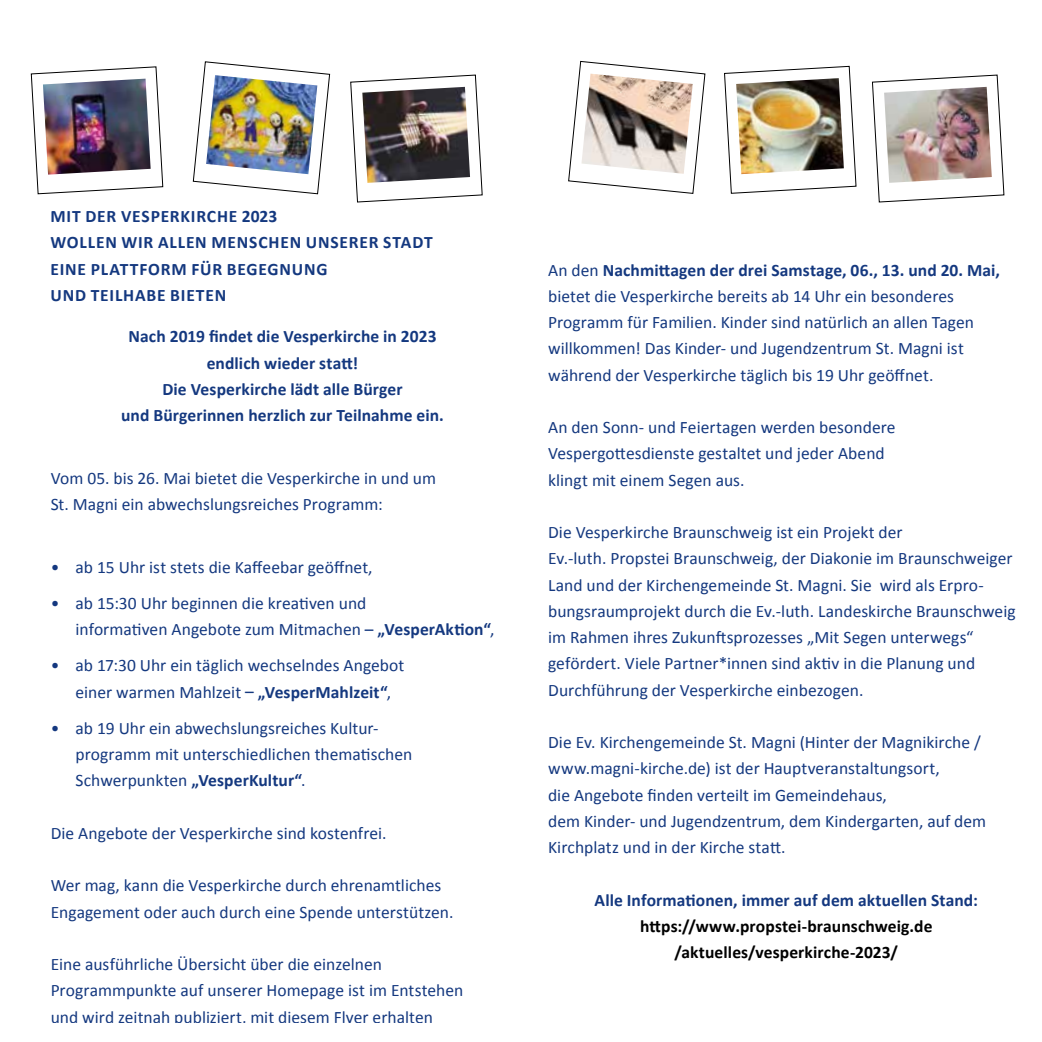
<style>
.page{position:relative;width:1042px;height:1042px;background:#fff}
.page>*{position:absolute;margin:0;border:0;box-sizing:border-box;transform-origin:0 0}
.t1{font:17.5px/26.2px "Calibri";color:#14387f}
.t2{font:700 17.5px/26.2px "Calibri";letter-spacing:.005em;color:#14387f;text-align:center}
.t3{font:700 17.5px/26.2px "Calibri";letter-spacing:.045em;color:#14387f}
.t4{font:700 17.5px/26.2px "Calibri";letter-spacing:.005em;color:#000;text-align:center}
.s1{font-weight:700}
</style>
<div class="page">
<svg style="left:350px;top:75px;width:132px;height:127px"></svg>
<img style="left:362px;top:87px;width:108px;height:96px">
<svg style="left:568px;top:61px;width:137px;height:133px"></svg>
<img style="left:581px;top:74px;width:112px;height:100px">
<svg style="left:724px;top:66px;width:132px;height:128px"></svg>
<img style="left:736px;top:78px;width:108px;height:96px">
<svg style="left:193px;top:61px;width:137px;height:133px"></svg>
<img style="left:206px;top:75px;width:111px;height:99px">
<svg style="left:31px;top:66px;width:132px;height:128px"></svg>
<img style="left:43px;top:79px;width:108px;height:96px">
<svg style="left:872px;top:75px;width:132px;height:127px"></svg>
<img style="left:884px;top:87px;width:108px;height:96px">
<p class="t3" style="left:51px;top:203px;width:384px">MIT DER VESPERKIRCHE 2023<br>WOLLEN WIR ALLEN MENSCHEN UNSERER STADT<br>EINE PLATTFORM FÜR BEGEGNUNG<br>UND TEILHABE BIETEN</p>
<p class="t2" style="left:121px;top:323px;width:324px">Nach 2019 findet die Vesperkirche in 2023 endlich wieder statt!<br>Die Vesperkirche lädt alle Bürger<br>und Bürgerinnen herzlich zur Teilnahme ein.</p>
<p class="t1" style="left:51px;top:465px;width:387px">Vom 05. bis 26. Mai bietet die Vesperkirche in und um<br>St. Magni ein abwechslungsreiches Programm:</p>
<p class="t1" style="left:51px;top:553px;width:323px">• ab 15 Uhr ist stets die Kaffeebar geöffnet,</p>
<p class="t1" style="left:75px;top:589px;width:420px;text-indent:-25px">• ab 15:30 Uhr beginnen die kreativen und<br>informativen Angebote zum Mitmachen – <span class="s1">„VesperAktion“</span>,</p>
<p class="t1" style="left:75px;top:652px;width:330px;text-indent:-25px">• ab 17:30 Uhr ein täglich wechselndes Angebot einer warmen Mahlzeit – <span class="s1">„VesperMahlzeit“</span>,</p>
<p class="t1" style="left:75px;top:714px;width:338px;text-indent:-25px">• ab 19 Uhr ein abwechslungsreiches Kultur&shy;programm mit unterschiedlichen thematischen<br>Schwerpunkten <span class="s1">„VesperKultur“</span>.</p>
<p class="t1" style="left:51px;top:819px;width:337px">Die Angebote der Vesperkirche sind kostenfrei.</p>
<p class="t1" style="left:51px;top:872px;width:404px">Wer mag, kann die Vesperkirche durch ehrenamtliches<br>Engagement oder auch durch eine Spende unterstützen.</p>
<p class="t1" style="left:51px;top:950px;width:414px">Eine ausführliche Übersicht über die einzelnen<br>Programmpunkte auf unserer Homepage ist im Entstehen und wird zeitnah publiziert, mit diesem Flyer erhalten</p>
<p class="t1" style="left:548px;top:256px;width:453px">An den <span class="s1">Nachmittagen der drei Samstage, 06., 13. und 20. Mai, </span>bietet die Vesperkirche bereits ab 14 Uhr ein besonderes Programm für Familien. Kinder sind natürlich an allen Tagen willkommen! Das Kinder- und Jugendzentrum St. Magni ist während der Vesperkirche täglich bis 19 Uhr geöffnet.</p>
<p class="t1" style="left:548px;top:414px;width:349px">An den Sonn- und Feiertagen werden besondere<br>Vespergottesdienste gestaltet und jeder Abend klingt mit einem Segen aus.</p>
<p class="t1" style="left:548px;top:519px;width:469px">Die Vesperkirche Braunschweig ist ein Projekt der<br>Ev.-luth. Propstei Braunschweig, der Diakonie im Braunschweiger Land und der Kirchengemeinde St. Magni. Sie wird als Erpro&shy;bungsraumprojekt durch die Ev.-luth. Landeskirche Braunschweig im Rahmen ihres Zukunftsprozesses „Mit Segen unterwegs“ gefördert. Viele Partner*innen sind aktiv in die Planung und Durchführung der Vesperkirche einbezogen.</p>
<p class="t1" style="left:548px;top:729px;width:440px">Die Ev. Kirchengemeinde St. Magni (Hinter der Magnikirche / www.magni-kirche.de) ist der Hauptveranstaltungsort,<br>die Angebote finden verteilt im Gemeindehaus,<br>dem Kinder- und Jugendzentrum, dem Kindergarten, auf dem Kirchplatz und in der Kirche statt.</p>
<p class="t2" style="left:594px;top:886px;width:385px">Alle Informationen, immer auf dem aktuellen Stand:</p>
<p class="t4" style="left:640px;top:912px;width:294px">https://www.propstei-braunschweig.de /aktuelles/vesperkirche-2023/</p>
</div>
